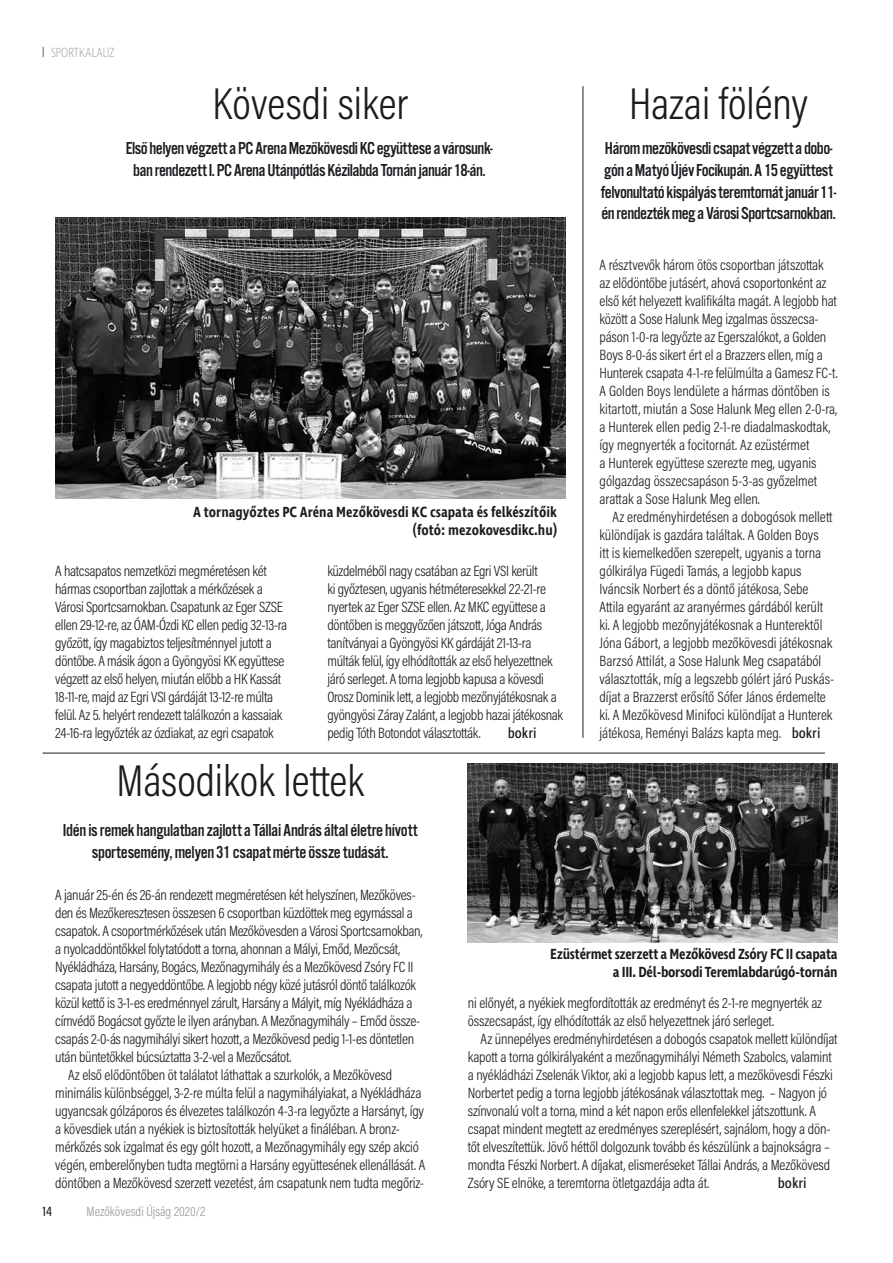
<style>
.page{position:relative;width:893px;height:1263px;background:#fff}
.page>*{position:absolute;margin:0;border:0;box-sizing:border-box;transform-origin:0 0}
.t1{font:300 45px "Acumin Pro Cond";color:#1b1c20}
.t2{font:18px/21.6px "Alternate Got No 3 D";letter-spacing:-.025em;color:#1b1c20;text-align:center}
.t3{font:300 15px/18px "Acumin Pro Cond";letter-spacing:-.01em;color:#1b1c20}
.t4{font:600 15px/18px "Ingra Cd";letter-spacing:-.02em;color:#1b1c20;text-align:right}
.t5{font:600 15px/18px "Ingra Cd";color:#1b1c20;text-align:right}
.t6{font:15px "Ingra Cd";color:#1b1c20}
.t7{font:300 13.5px "Acumin Pro Cond";color:#98989c}
.t8{font:200 13.5px "Ingra Cd";letter-spacing:-.025em;color:#98989c}
.t9{font:500 13.5px "Acumin Pro Cond";color:#1b1c20}
</style>
<div class="page">
<hr style="left:43px;top:753px;width:782px;height:1px;background:#1b1c20">
<hr style="left:583px;top:86px;width:1px;height:652px;background:#1b1c20">
<img style="left:55px;top:218px;width:511px;height:281px">
<img style="left:468px;top:763px;width:370px;height:180px">
<p class="t8" style="left:51px;top:44px;width:65px">SPORTKALAUZ</p>
<h1 class="t1" style="left:213px;top:75px;width:197px">Kövesdi siker</h1>
<p class="t2" style="left:126px;top:138px;width:368px">Első helyen végzett a PC Arena Mezőkövesdi KC együttese a városunk&shy;ban rendezett I. PC Arena Utánpótlás Kézilabda Tornán január 18-án.</p>
<h1 class="t1" style="left:629px;top:75px;width:180px">Hazai fölény</h1>
<p class="t2" style="left:601px;top:138px;width:237px;text-align:left">Három mezőkövesdi csapat végzett a dobo&shy;gón a Matyó Újév Focikupán. A 15 együttest felvonultató kispályás teremtornát január 11- én rendezték meg a Városi Sportcsarnokban.</p>
<p class="t3" style="left:600px;top:256px;width:240px">A résztvevők három ötös csoportban játszottak az elődöntőbe jutásért, ahová csoportonként az első két helyezett kvalifikálta magát. A legjobb hat között a Sose Halunk Meg izgalmas összecsa&shy;páson 1-0-ra legyőzte az Egerszalókot, a Golden Boys 8-0-ás sikert ért el a Brazzers ellen, míg a Hunterek csapata 4-1-re felülmúlta a Gamesz FC-t.<br>A Golden Boys lendülete a hármas döntőben is kitartott, miután a Sose Halunk Meg ellen 2-0-ra, a Hunterek ellen pedig 2-1-re diadalmaskodtak, így megnyerték a focitornát. Az ezüstérmet<br>a Hunterek együttese szerezte meg, ugyanis gólgazdag összecsapáson 5-3-as győzelmet arattak a Sose Halunk Meg ellen.</p>
<p class="t3" style="left:600px;top:508px;width:236px;text-indent:13px">Az eredményhirdetésen a dobogósok mellett különdíjak is gazdára találtak. A Golden Boys<br>itt is kiemelkedően szerepelt, ugyanis a torna gólkirálya Fügedi Tamás, a legjobb kapus Iváncsik Norbert és a döntő játékosa, Sebe Attila egyaránt az aranyérmes gárdából került ki. A legjobb mezőnyjátékosnak a Hunterektől Jóna Gábort, a legjobb mezőkövesdi játékosnak Barzsó Attilát, a Sose Halunk Meg csapatából választották, míg a legszebb gólért járó Puskás&shy;díjat a Brazzerst erősítő Sófer János érdemelte ki. A Mezőkövesd Minifoci különdíjat a Hunterek játékosa, Reményi Balázs kapta meg.</p>
<p class="t5" style="left:193px;top:504px;width:365px">A tornagyőztes PC Aréna Mezőkövesdi KC csapata és felkészítőik (fotó: mezokovesdikc.hu)</p>
<p class="t3" style="left:327px;top:562px;width:237px">küzdelméből nagy csatában az Egri VSI került<br>ki győztesen, ugyanis hétméteresekkel 22-21-re nyertek az Eger SZSE ellen. Az MKC együttese a döntőben is meggyőzően játszott, Jóga András tanítványai a Gyöngyösi KK gárdáját 21-13-ra múlták felül, így elhódították az első helyezettnek járó serleget. A torna legjobb kapusa a kövesdi Orosz Dominik lett, a legjobb mezőnyjátékosnak a gyöngyösi Záray Zalánt, a legjobb hazai játékosnak pedig Tóth Botondot választották.</p>
<p class="t3" style="left:55px;top:562px;width:233px">A hatcsapatos nemzetközi megméretésen két hármas csoportban zajlottak a mérkőzések a Városi Sportcsarnokban. Csapatunk az Eger SZSE ellen 29-12-re, az ÓAM-Ózdi KC ellen pedig 32-13-ra győzött, így magabiztos teljesítménnyel jutott a döntőbe. A másik ágon a Gyöngyösi KK együttese végzett az első helyen, miután előbb a HK Kassát 18-11-re, majd az Egri VSI gárdáját 13-12-re múlta felül. Az 5. helyért rendezett találkozón a kassaiak 24-16-ra legyőzték az ózdiakat, az egri csapatok</p>
<p class="t6" style="left:508px;top:724px;width:30px">bokri</p>
<p class="t6" style="left:792px;top:724px;width:30px">bokri</p>
<h1 class="t1" style="left:116px;top:752px;width:249px">Másodikok lettek</h1>
<p class="t2" style="left:63px;top:820px;width:356px">Idén is remek hangulatban zajlott a Tállai András által életre hívott sportesemény, melyen 31 csapat mérte össze tudását.</p>
<p class="t3" style="left:55px;top:886px;width:362px">A január 25-én és 26-án rendezett megméretésen két helyszínen, Mezőköves-</p>
<p class="t3" style="left:55px;top:904px;width:359px">den és Mezőkeresztesen összesen 6 csoportban küzdöttek meg egymással a</p>
<p class="t3" style="left:55px;top:922px;width:369px">csapatok. A csoportmérkőzések után Mezőkövesden a Városi Sportcsarnokban,</p>
<p class="t3" style="left:55px;top:940px;width:347px">a nyolcaddöntőkkel folytatódott a torna, ahonnan a Mályi, Emőd, Mezőcsát,</p>
<p class="t3" style="left:55px;top:958px;width:360px">Nyékládháza, Harsány, Bogács, Mezőnagymihály és a Mezőkövesd Zsóry FC II</p>
<p class="t3" style="left:55px;top:976px;width:362px">csapata jutott a negyeddöntőbe. A legjobb négy közé jutásról döntő találkozók</p>
<p class="t3" style="left:55px;top:994px;width:359px">közül kettő is 3-1-es eredménnyel zárult, Harsány a Mályit, míg Nyékládháza a</p>
<p class="t3" style="left:55px;top:1012px;width:366px">címvédő Bogácsot győzte le ilyen arányban. A Mezőnagymihály – Emőd össze-</p>
<p class="t3" style="left:55px;top:1030px;width:360px">csapás 2-0-ás nagymihályi sikert hozott, a Mezőkövesd pedig 1-1-es döntetlen</p>
<p class="t3" style="left:55px;top:1048px;width:238px">után büntetőkkel búcsúztatta 3-2-vel a Mezőcsátot.</p>
<p class="t3" style="left:68px;top:1066px;width:326px">Az első elődöntőben öt találatot láthattak a szurkolók, a Mezőkövesd</p>
<p class="t3" style="left:55px;top:1084px;width:368px">minimális különbséggel, 3-2-re múlta felül a nagymihályiakat, a Nyékládháza</p>
<p class="t3" style="left:55px;top:1102px;width:370px">ugyancsak gólzáporos és élvezetes találkozón 4-3-ra legyőzte a Harsányt, így</p>
<p class="t3" style="left:55px;top:1120px;width:346px">a kövesdiek után a nyékiek is biztosították helyüket a fináléban. A bronz-</p>
<p class="t3" style="left:55px;top:1138px;width:365px">mérkőzés sok izgalmat és egy gólt hozott, a Mezőnagymihály egy szép akció</p>
<p class="t3" style="left:55px;top:1156px;width:371px">végén, emberelőnyben tudta megtörni a Harsány együttesének ellenállását. A</p>
<p class="t3" style="left:55px;top:1174px;width:370px">döntőben a Mezőkövesd szerzett vezetést, ám csapatunk nem tudta megőriz-</p>
<p class="t9" style="left:43px;top:1202px;width:11px">14</p>
<p class="t7" style="left:87px;top:1202px;width:120px">Mezőkövesdi Újság 2020/2</p>
<p class="t4" style="left:550px;top:946px;width:289px">Ezüstérmet szerzett a Mezőkövesd Zsóry FC II csapata a III. Dél-borsodi Teremlabdarúgó-tornán</p>
<p class="t3" style="left:468px;top:994px;width:356px">ni előnyét, a nyékiek megfordították az eredményt és 2-1-re megnyerték az összecsapást, így elhódították az első helyezettnek járó serleget.</p>
<p class="t3" style="left:468px;top:1030px;width:371px;text-indent:13px">Az ünnepélyes eredményhirdetésen a dobogós csapatok mellett különdíjat kapott a torna gólkirályaként a mezőnagymihályi Németh Szabolcs, valamint a nyékládházi Zselenák Viktor, aki a legjobb kapus lett, a mezőkövesdi Fészki Norbertet pedig a torna legjobb játékosának választottak meg. – Nagyon jó színvonalú volt a torna, mind a két napon erős ellenfelekkel játszottunk. A csapat mindent megtett az eredményes szereplésért, sajnálom, hogy a dön&shy;tőt elveszítettük. Jövő héttől dolgozunk tovább és készülünk a bajnokságra – mondta Fészki Norbert. A díjakat, elismeréseket Tállai András, a Mezőkövesd Zsóry SE elnöke, a teremtorna ötletgazdája adta át.</p>
<p class="t6" style="left:778px;top:1174px;width:30px">bokri</p>
</div>
